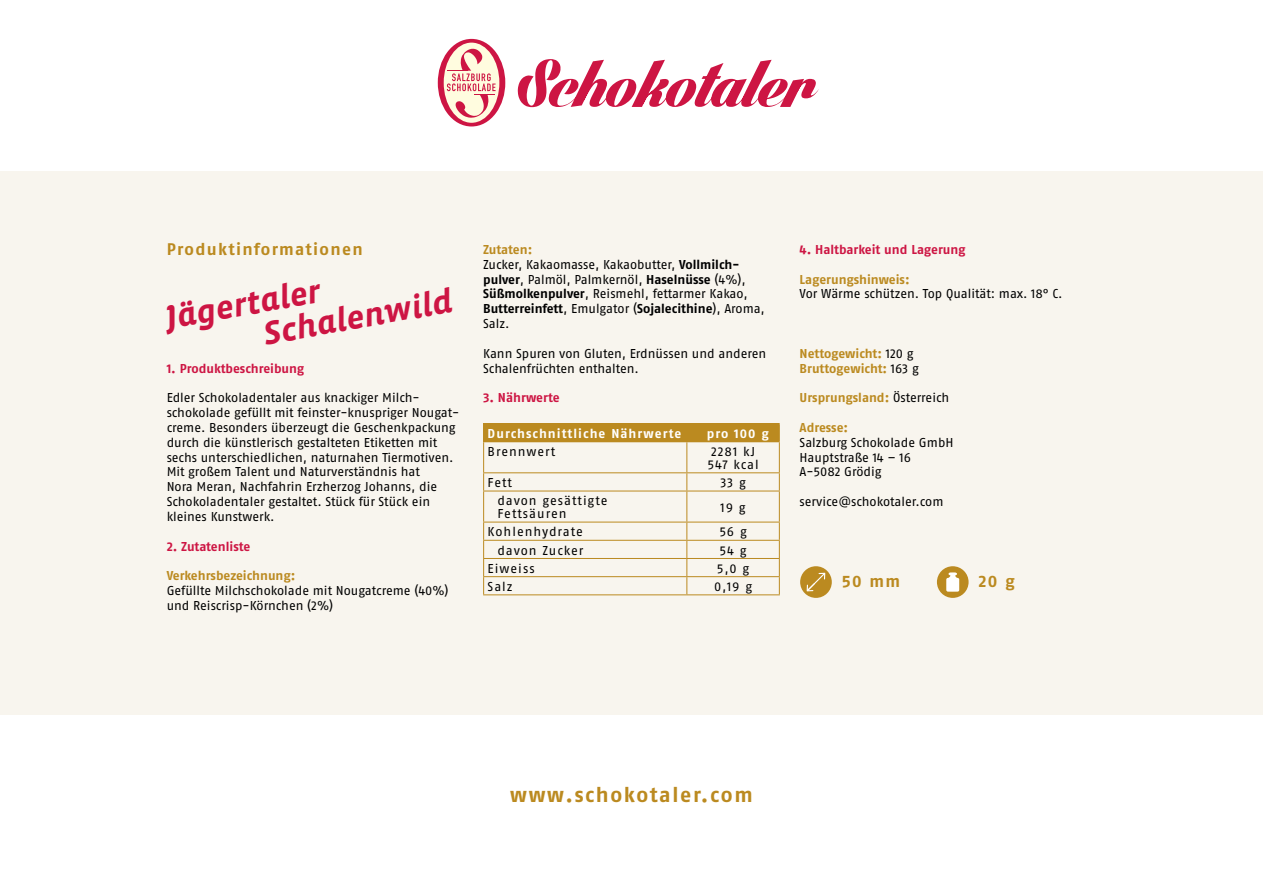
<style>
.page{position:relative;width:1263px;height:893px;background:#fff}
.page>*{position:absolute;margin:0;border:0;box-sizing:border-box;transform-origin:0 0}
.t1{font:33.6px/32.4px "Vista Sans Alt Bold Ita";color:#cd1543}
.t2{font:21px "Fago No Bold Lf";letter-spacing:.075em;color:#bb8a20}
.t3{font:16.8px "Fago No Bold Lf";letter-spacing:.075em;color:#bb8a20}
.t4{font:12.9px/14.9px "Fago No Regular LF";color:#000}
.t5{font:12.9px/14.9px "Fago No Bold Lf";letter-spacing:-.005em;color:#bb8a20}
.t6{font:12.9px "Fago No Bold Lf";letter-spacing:-.005em;color:#cd1543}
.t7{font:12.9px/12.9px "Fago No Regular LF";letter-spacing:.07em;color:#000}
.t8{font:12.9px "Fago No Bold Lf";letter-spacing:-.005em;color:#000}
.t9{font:12.9px "Fago No Bold Lf";letter-spacing:.08em;color:#fff}
.t10{font:12.9px "Fago No Regular LF";letter-spacing:.075em;color:#000}
.t11{font:12.9px "Fago No Regular LF";letter-spacing:.08em;color:#000}
.s1{font-family:"Fago No Bold Lf"}
.s2{font-family:"Fago No Regular LF"}
.s3{font-family:"Fago No Regular LF";color:#000}
.s4{font-family:"Verdana"}
</style>
<div class="page">
<div style="left:0;top:171px;width:1263px;height:544px;background:#f8f5ee"></div>
<svg style="left:800px;top:566px;width:32px;height:32px"></svg>
<svg style="left:807px;top:573px;width:18px;height:18px"></svg>
<div style="left:484px;top:424px;width:295px;height:18px;background:#bb8a20"></div>
<hr style="left:779px;top:442px;width:1px;height:30px;background:#bb8a20">
<hr style="left:687px;top:594px;width:93px;height:1px;background:#bb8a20">
<hr style="left:483px;top:442px;width:1px;height:30px;background:#bb8a20">
<hr style="left:686px;top:442px;width:1px;height:30px;background:#bb8a20">
<hr style="left:687px;top:472px;width:93px;height:1px;background:#bb8a20">
<svg style="left:779px;top:473px;width:1px;height:17px"></svg>
<hr style="left:483px;top:490px;width:204px;height:1px;background:#bb8a20">
<hr style="left:687px;top:490px;width:93px;height:1px;background:#bb8a20">
<hr style="left:779px;top:491px;width:1px;height:31px;background:#bb8a20">
<hr style="left:483px;top:522px;width:204px;height:1px;background:#bb8a20">
<hr style="left:687px;top:522px;width:93px;height:1px;background:#bb8a20">
<hr style="left:483px;top:540px;width:204px;height:1px;background:#bb8a20">
<hr style="left:687px;top:540px;width:93px;height:1px;background:#bb8a20">
<hr style="left:483px;top:558px;width:204px;height:1px;background:#bb8a20">
<hr style="left:687px;top:558px;width:93px;height:1px;background:#bb8a20">
<svg style="left:779px;top:523px;width:1px;height:71px"></svg>
<hr style="left:483px;top:576px;width:204px;height:1px;background:#bb8a20">
<hr style="left:687px;top:576px;width:93px;height:1px;background:#bb8a20">
<hr style="left:483px;top:423px;width:204px;height:1px;background:#bb8a20">
<svg style="left:483px;top:424px;width:1px;height:17px"></svg>
<hr style="left:687px;top:423px;width:93px;height:1px;background:#bb8a20">
<svg style="left:779px;top:424px;width:1px;height:17px"></svg>
<hr style="left:483px;top:441px;width:204px;height:1px;background:#bb8a20">
<hr style="left:687px;top:441px;width:93px;height:1px;background:#bb8a20">
<hr style="left:483px;top:472px;width:204px;height:1px;background:#bb8a20">
<svg style="left:483px;top:473px;width:1px;height:17px"></svg>
<svg style="left:686px;top:473px;width:1px;height:17px"></svg>
<hr style="left:483px;top:491px;width:1px;height:31px;background:#bb8a20">
<hr style="left:686px;top:491px;width:1px;height:31px;background:#bb8a20">
<svg style="left:483px;top:523px;width:1px;height:71px"></svg>
<svg style="left:686px;top:523px;width:1px;height:71px"></svg>
<hr style="left:483px;top:594px;width:204px;height:1px;background:#bb8a20">
<div style="left:937px;top:566px;width:31px;height:32px;background:#bb8a20;border-radius:50%"></div>
<svg style="left:946px;top:572px;width:13px;height:20px"></svg>
<svg style="left:438px;top:39px;width:67px;height:87px"></svg>
<svg style="left:518px;top:59px;width:301px;height:48px"></svg>
<h3 class="t3" style="left:167px;top:239px;width:198px">Produktinformationen</h3>
<h1 class="t1" style="left:255px;top:286px;width:193px;text-indent:-94px;rotate:-10deg">Jägertaler<br>Schalenwild</h1>
<p class="t6" style="left:167px;top:361px;width:139px">1. Produktbeschreibung</p>
<p class="t4" style="left:167px;top:390px;width:294px">Edler Schokoladentaler aus knackiger Milch&shy;schokolade gefüllt mit feinster-knuspriger Nougat&shy;creme. Besonders überzeugt die Geschenkpackung durch die künstlerisch gestalteten Etiketten mit sechs unterschiedlichen, naturnahen Tiermotiven.<br>Mit großem Talent und Naturverständnis hat<br>Nora Meran, Nachfahrin Erzherzog Johanns, die Schokoladentaler gestaltet. Stück für Stück ein kleines Kunstwerk.</p>
<p class="t6" style="left:167px;top:539px;width:85px">2. Zutatenliste</p>
<p class="t5" style="left:167px;top:568px;width:130px">Verkehrsbezeichnung:</p>
<p class="t4" style="left:167px;top:583px;width:283px">Gefüllte Milchschokolade mit Nougatcreme (40%) und Reiscrisp-Körnchen (2%)</p>
<p class="t6" style="left:800px;top:242px;width:167px">4. Haltbarkeit und Lagerung</p>
<p class="t5" style="left:800px;top:271px;width:112px">Lagerungshinweis:</p>
<p class="t4" style="left:800px;top:286px;width:264px">Vor Wärme schützen. Top Qualität: max. 18° C.</p>
<p class="t5" style="left:483px;top:242px;width:51px">Zutaten:</p>
<p class="t4" style="left:483px;top:257px;width:266px">Zucker, Kakaomasse, Kakaobutter, <span class="s1">Vollmilch&shy;pulver</span>, Palmöl, Palmkernöl, <span class="s1">Haselnüsse</span> (4%),<br><span class="s1">Süßmolkenpulver</span>, Reismehl, fettarmer Kakao,</p>
<p class="t8" style="left:483px;top:301px;width:283px">Butterreinfett<span class="s2">, Emulgator (</span>Sojalecithine<span class="s2">), Aroma,</span></p>
<p class="t4" style="left:483px;top:316px;width:28px">Salz.</p>
<p class="t4" style="left:483px;top:346px;width:285px">Kann Spuren von Gluten, Erdnüssen und anderen<br>Schalenfrüchten enthalten.</p>
<p class="t6" style="left:483px;top:390px;width:78px">3. Nährwerte</p>
<p class="t5" style="left:800px;top:346px;width:121px">Nettogewicht: <span class="s3">120 g<br></span>Bruttogewicht: <span class="s3">163 g</span></p>
<p class="t5" style="left:800px;top:390px;width:151px">Ursprungsland: <span class="s3">Österreich</span></p>
<p class="t5" style="left:800px;top:420px;width:50px">Adresse:</p>
<p class="t4" style="left:800px;top:435px;width:155px">Salzburg Schokolade GmbH<br>Hauptstraße 14 – 16<br>A-5082 Grödig</p>
<p class="t4" style="left:800px;top:494px;width:145px">service<span class="s4">@</span>schokotaler.com</p>
<p class="t9" style="left:488px;top:426px;width:195px">Durchschnittliche Nährwerte</p>
<p class="t9" style="left:707px;top:426px;width:64px">pro 100 g</p>
<p class="t10" style="left:488px;top:444px;width:69px">Brennwert</p>
<p class="t7" style="left:707px;top:445px;width:53px">2281 kJ<br>547 kcal</p>
<p class="t4" style="left:488px;top:475px;width:26px">Fett</p>
<p class="t4" style="left:720px;top:475px;width:27px">33 g</p>
<p class="t7" style="left:497px;top:494px;width:112px">davon gesättigte<br>Fettsäuren</p>
<p class="t4" style="left:721px;top:500px;width:26px">19 g</p>
<p class="t10" style="left:488px;top:524px;width:97px">Kohlenhydrate</p>
<p class="t4" style="left:719px;top:524px;width:29px">56 g</p>
<p class="t7" style="left:497px;top:543px;width:88px">davon Zucker</p>
<p class="t4" style="left:719px;top:542px;width:29px">54 g</p>
<p class="t11" style="left:488px;top:561px;width:49px">Eiweiss</p>
<p class="t4" style="left:717px;top:561px;width:34px">5,0 g</p>
<p class="t4" style="left:488px;top:579px;width:27px">Salz</p>
<p class="t4" style="left:714px;top:579px;width:39px">0,19 g</p>
<h3 class="t3" style="left:978px;top:572px;width:38px">20 g</h3>
<h3 class="t3" style="left:842px;top:572px;width:60px">50 mm</h3>
<h2 class="t2" style="left:510px;top:782px;width:244px">www.schokotaler.com</h2>
</div>
